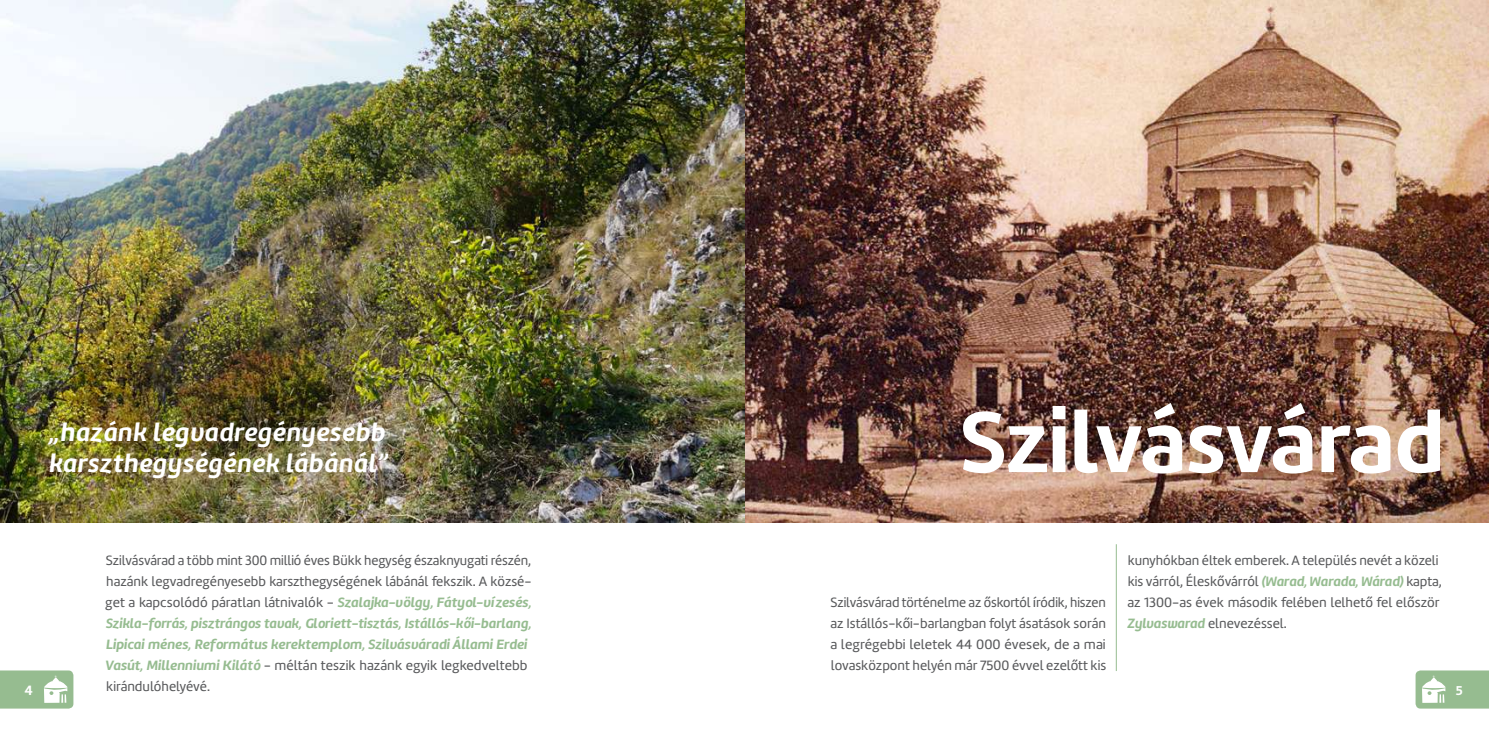
<style>
.page{position:relative;width:1489px;height:745px;background:#fff}
.page>*{position:absolute;margin:0;border:0;box-sizing:border-box;transform-origin:0 0}
.t1{font:700 89.25px "Marine";letter-spacing:-.005em;color:#fff}
.t2{font:italic 700 26.25px/31.5px "Marine";letter-spacing:.025em;color:#fff}
.t3{font:14px/21px "Marine";color:#58595b}
.t4{font:700 14px "Marine";color:#fff}
.t5{font:700 13.3px "Marine";color:#fff}
.s1{font-weight:700;font-style:italic;color:#96bc90}
</style>
<div class="page">
<img style="left:0;top:0;width:1488px;height:522px">
<hr style="left:1115px;top:544px;width:1px;height:126px;background:#96bc90">
<svg style="left:0;top:670px;width:73px;height:38px;background:#a5c6a0"></svg>
<svg style="left:1415px;top:670px;width:73px;height:38px;background:#a6c6a1"></svg>
<h2 class="t2" style="left:50px;top:415px;width:340px">„hazánk legvadregényesebb karszthegységének lábánál”</h2>
<h1 class="t1" style="left:960px;top:383px;width:486px">Szilvásvárad</h1>
<p class="t3" style="left:105px;top:549px;width:428px">Szilvásvárad a több mint 300 millió éves Bükk hegység északnyugati részén, hazánk legvadregényesebb karszthegységének lábánál fekszik. A közsé&shy;get a kapcsolódó páratlan látnivalók - <span class="s1">Szalajka-völgy, Fátyol-vízesés, Szikla-forrás, pisztrángos tavak, Gloriett-tisztás, Istállós-kői-barlang, Lipicai ménes, Református kerektemplom, Szilvásváradi Állami Erdei Vasút, Millenniumi Kilátó</span> - méltán teszik hazánk egyik legkedveltebb kirándulóhelyévé.</p>
<p class="t3" style="left:1127px;top:549px;width:316px">kunyhókban éltek emberek. A település nevét a közeli kis várról, Éleskővárról <span class="s1">(Warad, Warada, Wárad)</span> kapta, az 1300-as évek második felében lelhető fel először <span class="s1">Zylvaswarad</span> elnevezéssel.</p>
<p class="t3" style="left:830px;top:591px;width:277px;text-align:justify">Szilvásvárad történelme az őskortól íródik, hiszen az Istállós-kői-barlangban folyt ásatások során a legrégebbi leletek 44 000 évesek, de a mai lovasközpont helyén már 7500 évvel ezelőtt kis</p>
<p class="t4" style="left:25px;top:680px;width:10px">4</p>
<p class="t5" style="left:1455px;top:681px;width:8px">5</p>
</div>
